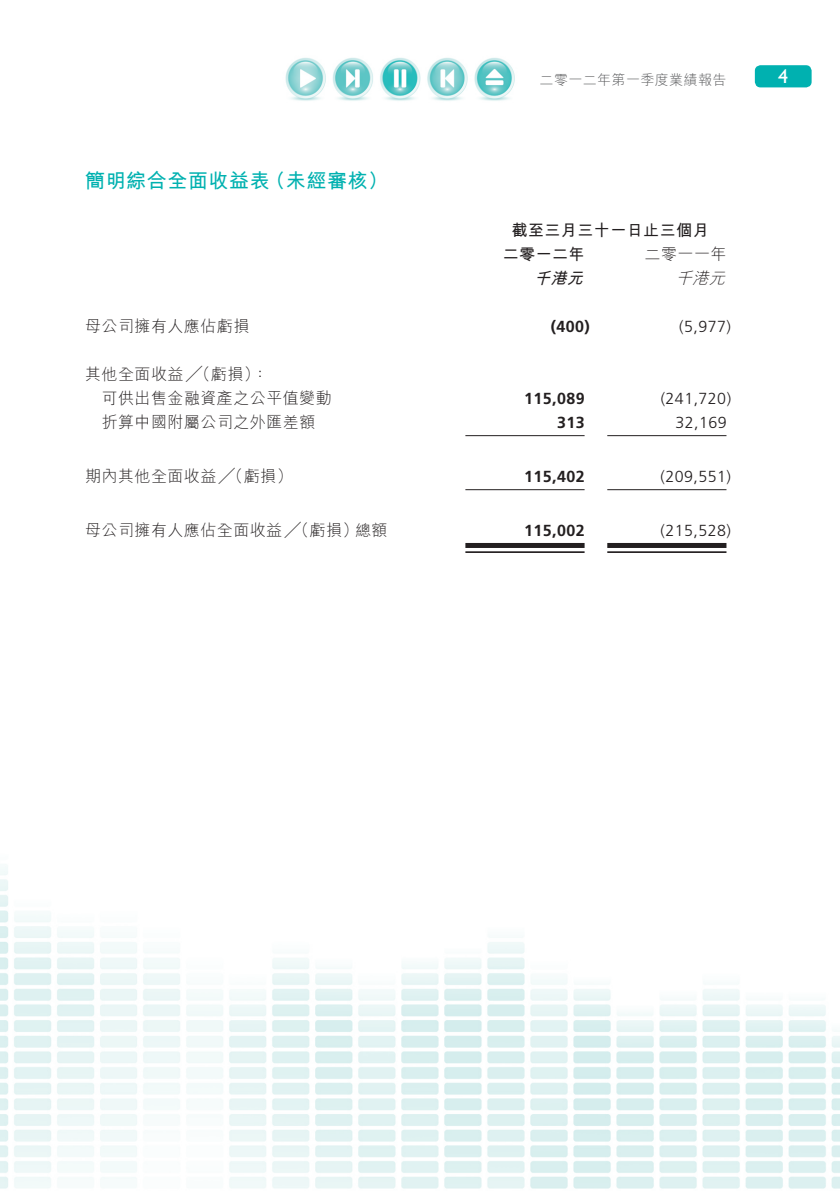
<style>
.page{position:relative;width:840px;height:1191px;background:#fff}
.page>*{position:absolute;margin:0;border:0;box-sizing:border-box;transform-origin:0 0}
.t1{font:700 20px "M Hei HK";letter-spacing:.03em;color:#00b1b0}
.t2{font:20px "Gill Sans Std";color:#fff}
.t3{font:300 16px/24px "M Hei HK";letter-spacing:.03em;color:#231f20}
.t4{font:300 16px "Frutiger LT Std";letter-spacing:.03em;color:#231f20}
.t5{font:700 16px "Frutiger LT Std";letter-spacing:.03em;color:#231f20}
.t6{font:700 16px/24px "M Hei HK";letter-spacing:.03em;color:#231f20}
.t7{font:italic 700 16px "M Hei HK";color:#231f20}
.t8{font:italic 300 16px "M Hei HK";color:#231f20}
.t9{font:300 14px "M Hei HK";letter-spacing:.03em;color:#57585a}
</style>
<div class="page">
<img style="left:1px;top:866px;width:838px;height:323px">
<img style="left:285px;top:57px;width:230px;height:44px">
<div style="left:754px;top:65px;width:57px;height:22px;background:#00b1b0;border-radius:6px"></div>
<img style="left:0;top:848px;width:1px;height:343px">
<hr style="left:465px;top:435px;width:119px;height:1px;background:#231f20">
<hr style="left:607px;top:435px;width:119px;height:1px;background:#231f20">
<hr style="left:465px;top:489px;width:119px;height:1px;background:#231f20">
<hr style="left:607px;top:489px;width:119px;height:1px;background:#231f20">
<div style="left:465px;top:543px;width:119px;height:5px;background:#231f20"></div>
<hr style="left:465px;top:551px;width:119px;height:2px;background:#231f20">
<div style="left:607px;top:543px;width:119px;height:5px;background:#231f20"></div>
<hr style="left:607px;top:551px;width:119px;height:2px;background:#231f20">
<p class="t1" style="left:85px;top:166px;width:304px">簡明綜合全面收益表（未經審核）</p>
<p class="t9" style="left:539px;top:70px;width:188px">二零一二年第一季度業績報告</p>
<p class="t2" style="left:777px;top:65px;width:11px">4</p>
<p class="t6" style="left:502px;top:217px;width:207px;text-indent:9px">截至三月三十一日止三個月二零一二年</p>
<p class="t3" style="left:644px;top:241px;width:83px">二零一一年</p>
<p class="t7" style="left:533px;top:266px;width:56px">千港元</p>
<p class="t8" style="left:675px;top:267px;width:56px">千港元</p>
<p class="t3" style="left:85px;top:313px;width:166px">母公司擁有人應佔虧損</p>
<p class="t5" style="left:550px;top:317px;width:41px">(400)</p>
<p class="t4" style="left:679px;top:317px;width:53px">(5,977)</p>
<p class="t3" style="left:102px;top:361px;width:231px;text-indent:-16px">其他全面收益╱（虧損）：<br>可供出售金融資產之公平值變動</p>
<p class="t5" style="left:524px;top:389px;width:62px">115,089</p>
<p class="t4" style="left:660px;top:389px;width:72px">(241,720)</p>
<p class="t3" style="left:102px;top:409px;width:215px">折算中國附屬公司之外匯差額</p>
<p class="t5" style="left:557px;top:413px;width:29px">313</p>
<p class="t4" style="left:675px;top:413px;width:53px">32,169</p>
<p class="t3" style="left:85px;top:463px;width:209px">期內其他全面收益╱（虧損）</p>
<p class="t5" style="left:523px;top:467px;width:62px">115,402</p>
<p class="t4" style="left:660px;top:467px;width:72px">(209,551)</p>
<p class="t3" style="left:85px;top:517px;width:304px">母公司擁有人應佔全面收益╱（虧損）總額</p>
<p class="t5" style="left:524px;top:521px;width:62px">115,002</p>
<p class="t4" style="left:660px;top:521px;width:72px">(215,528)</p>
</div>
